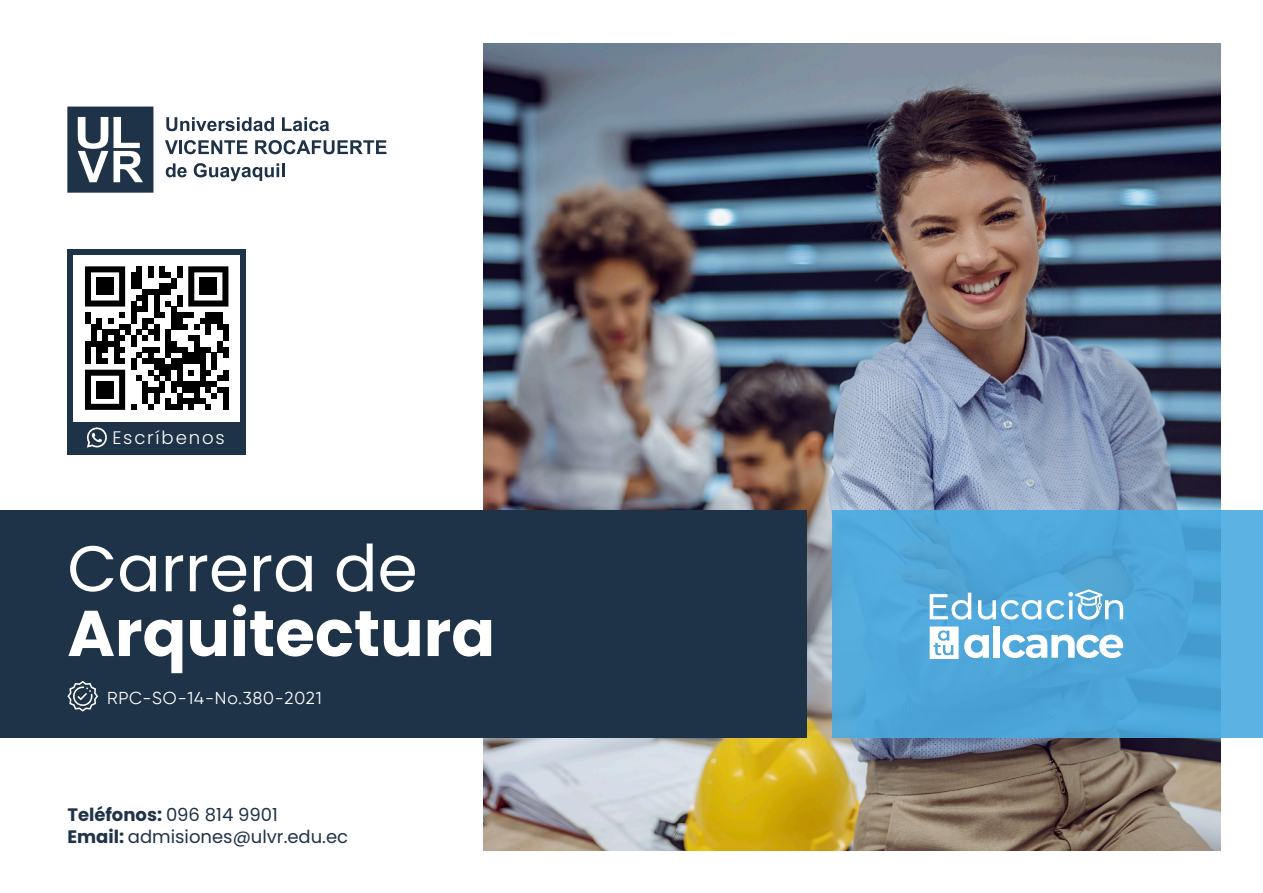
<style>
.page{position:relative;width:1263px;height:893px;background:#fff}
.page>*{position:absolute;margin:0;border:0;box-sizing:border-box;transform-origin:0 0}
.t1{font:700 64.5px "Poppins";color:#fff}
.t2{font:64.5px "Poppins";color:#fff}
.t3{font:300 18.15px "Poppins";letter-spacing:.1em;color:#fff}
.t4{font:18px/21.6px "Poppins";color:#1e3348}
.t5{font:17.25px "Gilroy";letter-spacing:.05em;color:#fff}
.s1{font-weight:700}
</style>
<div class="page">
<svg style="left:67px;top:107px;width:86px;height:86px"></svg>
<svg style="left:166px;top:117px;width:108px;height:14px"></svg>
<svg style="left:282px;top:117px;width:47px;height:14px"></svg>
<svg style="left:165px;top:140px;width:13px;height:14px"></svg>
<hr style="left:179px;top:140px;width:3px;height:14px;background:#1e3348">
<svg style="left:184px;top:140px;width:63px;height:14px"></svg>
<svg style="left:255px;top:140px;width:131px;height:14px"></svg>
<svg style="left:166px;top:163px;width:21px;height:14px"></svg>
<svg style="left:194px;top:163px;width:85px;height:18px"></svg>
<hr style="left:282px;top:163px;width:3px;height:14px;background:#1e3348">
<img style="left:483px;top:43px;width:737px;height:807px">
<div style="left:0;top:510px;width:807px;height:228px;background:#1e3348"></div>
<div style="left:832px;top:510px;width:431px;height:228px;background:#49aae0"></div>
<div style="left:993px;top:626px;width:7px;height:32px;background:#fff"></div>
<svg style="left:1002px;top:635px;width:121px;height:23px"></svg>
<svg style="left:930px;top:593px;width:41px;height:26px"></svg>
<svg style="left:930px;top:626px;width:59px;height:33px"></svg>
<svg style="left:978px;top:589px;width:145px;height:31px"></svg>
<svg style="left:67px;top:681px;width:31px;height:31px"></svg>
<div style="left:67px;top:249px;width:179px;height:205px;background:#1e3348"></div>
<div style="left:73px;top:255px;width:167px;height:166px;background:#fff"></div>
<svg style="left:85px;top:266px;width:143px;height:144px"></svg>
<div style="left:96px;top:278px;width:18px;height:17px;background:#000"></div>
<div style="left:200px;top:278px;width:17px;height:17px;background:#000"></div>
<div style="left:96px;top:381px;width:18px;height:17px;background:#000"></div>
<svg style="left:86px;top:427px;width:21px;height:21px"></svg>
<p class="t3" style="left:112px;top:427px;width:114px">Escríbenos</p>
<h1 class="t2" style="left:67px;top:531px;width:352px">Carrera de</h1>
<h1 class="t1" style="left:67px;top:596px;width:429px">Arquitectura</h1>
<p class="t5" style="left:107px;top:687px;width:216px">RPC-SO-14-No.380-2021</p>
<p class="t4" style="left:67px;top:804px;width:282px"><span class="s1">Teléfonos:</span> 096 814 9901<br><span class="s1">Email:</span> admisiones@ulvr.edu.ec</p>
</div>
